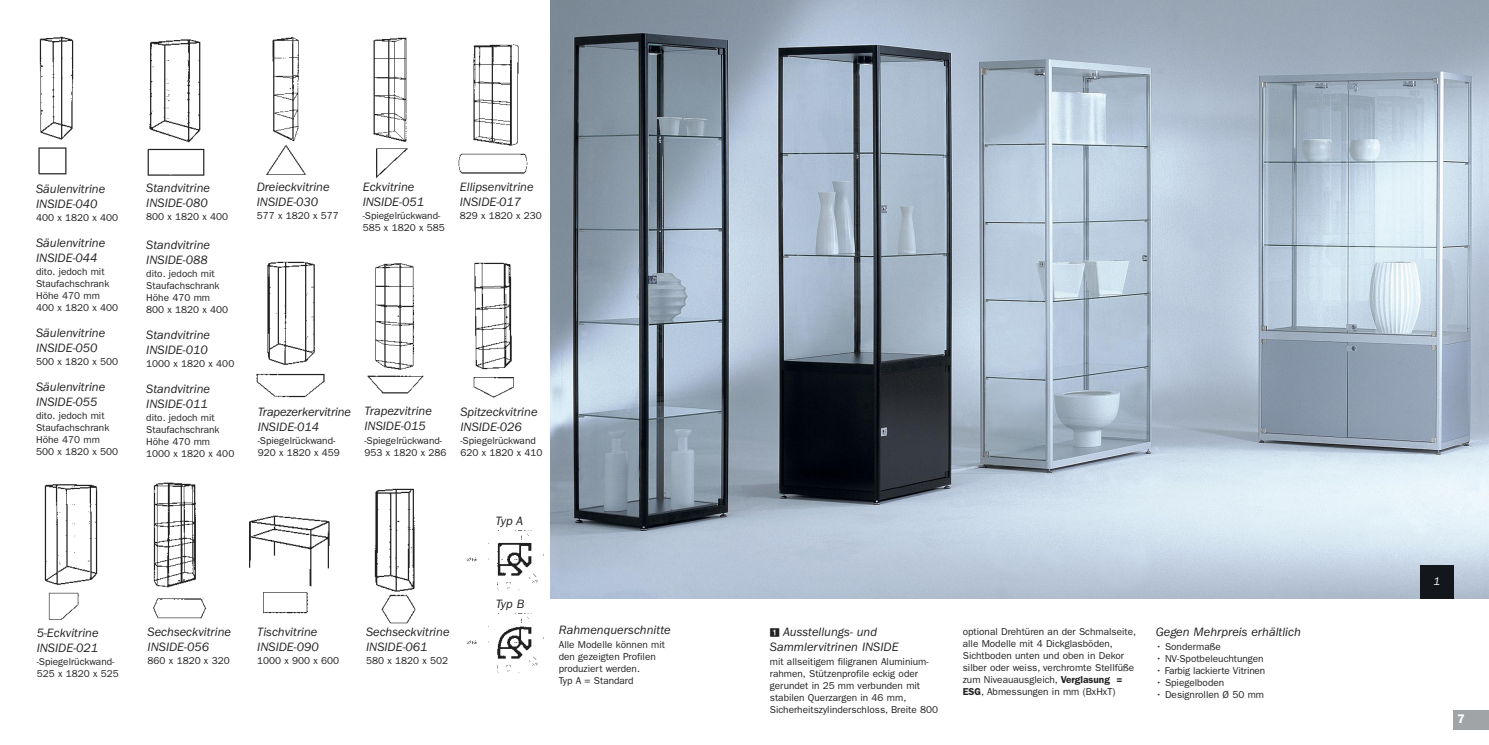
<style>
.page{position:relative;width:1489px;height:745px;background:#fff}
.page>*{position:absolute;margin:0;border:0;box-sizing:border-box;transform-origin:0 0}
.t1{font:italic 12.5px/15px "Franklin Gothic LT";color:#202020}
.t2{font:600 12.5px "Franklin Gothic LT";color:#fff}
.t3{font:italic 11.25px "Franklin Gothic LT";color:#fff}
.t4{font:10px/12px "Franklin Gothic LT";color:#202020}
.s1{font-family:"Bundesbahn Pi One";font-style:normal;font-size:10px}
.s2{font-weight:600}
</style>
<div class="page">
<div style="left:1453px;top:709px;width:35px;height:20px;background:#a0a4a6"></div>
<img style="left:551px;top:0;width:937px;height:598px">
<img style="left:39px;top:36px;width:35px;height:104px">
<img style="left:38px;top:147px;width:29px;height:28px">
<img style="left:149px;top:39px;width:52px;height:104px">
<img style="left:147px;top:148px;width:58px;height:28px">
<img style="left:272px;top:37px;width:27px;height:105px">
<img style="left:266px;top:144px;width:40px;height:31px">
<img style="left:373px;top:37px;width:34px;height:105px">
<img style="left:376px;top:148px;width:32px;height:30px">
<img style="left:473px;top:44px;width:46px;height:102px">
<img style="left:458px;top:153px;width:70px;height:21px">
<img style="left:474px;top:262px;width:38px;height:107px">
<img style="left:473px;top:369px;width:41px;height:29px">
<img style="left:374px;top:488px;width:41px;height:104px">
<img style="left:381px;top:594px;width:35px;height:30px">
<img style="left:267px;top:261px;width:48px;height:104px">
<img style="left:256px;top:373px;width:69px;height:25px">
<img style="left:368px;top:263px;width:56px;height:131px">
<div style="left:1420px;top:565px;width:33px;height:33px;background:#13171c"></div>
<img style="left:466px;top:530px;width:78px;height:60px">
<img style="left:466px;top:613px;width:78px;height:60px">
<img style="left:153px;top:482px;width:43px;height:105px">
<img style="left:153px;top:598px;width:53px;height:21px">
<img style="left:44px;top:484px;width:54px;height:100px">
<img style="left:48px;top:592px;width:31px;height:28px">
<img style="left:249px;top:515px;width:81px;height:69px">
<img style="left:263px;top:584px;width:49px;height:30px">
<p class="t1" style="left:36px;top:182px;width:71px">Säulenvitrine<br>INSIDE-040</p>
<p class="t4" style="left:36px;top:212px;width:84px">400 x 1820 x 400</p>
<p class="t1" style="left:36px;top:236px;width:71px">Säulenvitrine<br>INSIDE-044</p>
<p class="t4" style="left:36px;top:266px;width:84px">dito. jedoch mit<br>Staufachschrank<br>Höhe 470 mm<br>400 x 1820 x 400</p>
<p class="t1" style="left:36px;top:326px;width:71px">Säulenvitrine<br>INSIDE-050</p>
<p class="t4" style="left:36px;top:356px;width:84px">500 x 1820 x 500</p>
<p class="t1" style="left:36px;top:380px;width:71px">Säulenvitrine<br>INSIDE-055</p>
<p class="t4" style="left:36px;top:410px;width:84px">dito. jedoch mit<br>Staufachschrank<br>Höhe 470 mm<br>500 x 1820 x 500</p>
<p class="t1" style="left:146px;top:181px;width:65px">Standvitrine<br>INSIDE-080</p>
<p class="t4" style="left:146px;top:211px;width:84px">800 x 1820 x 400</p>
<p class="t1" style="left:146px;top:238px;width:65px">Standvitrine<br>INSIDE-088</p>
<p class="t4" style="left:146px;top:268px;width:84px">dito. jedoch mit<br>Staufachschrank<br>Höhe 470 mm<br>800 x 1820 x 400</p>
<p class="t1" style="left:146px;top:328px;width:65px">Standvitrine<br>INSIDE-010</p>
<p class="t4" style="left:146px;top:358px;width:90px">1000 x 1820 x 400</p>
<p class="t1" style="left:146px;top:382px;width:65px">Standvitrine<br>INSIDE-011</p>
<p class="t4" style="left:146px;top:412px;width:90px">dito. jedoch mit<br>Staufachschrank<br>Höhe 470 mm<br>1000 x 1820 x 400</p>
<p class="t1" style="left:257px;top:180px;width:74px">Dreieckvitrine<br>INSIDE-030</p>
<p class="t4" style="left:257px;top:210px;width:84px">577 x 1820 x 577</p>
<p class="t1" style="left:362px;top:180px;width:63px">Eckvitrine<br>INSIDE-051</p>
<p class="t4" style="left:362px;top:210px;width:84px">-Spiegelrückwand-<br>585 x 1820 x 585</p>
<p class="t1" style="left:460px;top:180px;width:75px">Ellipsenvitrine<br>INSIDE-017</p>
<p class="t4" style="left:460px;top:210px;width:84px">829 x 1820 x 230</p>
<p class="t1" style="left:258px;top:405px;width:95px">Trapezerkervitrine<br>INSIDE-014</p>
<p class="t4" style="left:258px;top:435px;width:84px">-Spiegelrückwand-<br>920 x 1820 x 459</p>
<p class="t1" style="left:364px;top:404px;width:69px">Trapezvitrine<br>INSIDE-015</p>
<p class="t4" style="left:364px;top:435px;width:84px">-Spiegelrückwand-<br>953 x 1820 x 286</p>
<p class="t1" style="left:460px;top:405px;width:79px">Spitzeckvitrine<br>INSIDE-026</p>
<p class="t4" style="left:460px;top:435px;width:84px">-Spiegelrückwand<br>620 x 1820 x 410</p>
<p class="t1" style="left:495px;top:514px;width:29px">Typ A</p>
<p class="t1" style="left:37px;top:626px;width:63px">5-Eckvitrine<br>INSIDE-021</p>
<p class="t4" style="left:37px;top:656px;width:84px">-Spiegelrückwand-<br>525 x 1820 x 525</p>
<p class="t1" style="left:148px;top:625px;width:85px">Sechseckvitrine<br>INSIDE-056</p>
<p class="t4" style="left:148px;top:655px;width:84px">860 x 1820 x 320</p>
<p class="t1" style="left:257px;top:625px;width:63px">Tischvitrine<br>INSIDE-090</p>
<p class="t4" style="left:257px;top:655px;width:84px">1000 x 900 x 600</p>
<p class="t1" style="left:366px;top:625px;width:85px">Sechseckvitrine<br>INSIDE-061</p>
<p class="t4" style="left:366px;top:655px;width:84px">580 x 1820 x 502</p>
<p class="t1" style="left:495px;top:597px;width:30px">Typ B</p>
<p class="t1" style="left:559px;top:623px;width:113px">Rahmen querschnitte</p>
<p class="t4" style="left:559px;top:638px;width:108px">Alle Modelle können mit den gezeigten Profilen produziert werden.<br>Typ A = Standard</p>
<p class="t1" style="left:769px;top:625px;width:130px"><span class="s1">-</span> Ausstellungs- und<br>Sammlervitrinen INSIDE</p>
<p class="t4" style="left:769px;top:655px;width:170px">mit allseitigem filigranen Alu minium - rahmen, Stützenprofile eckig oder gerundet in 25 mm verbunden mit stabilen Querzargen in 46 mm, Sicherheits zylinder schloss, Breite 800</p>
<p class="t4" style="left:962px;top:625px;width:175px">optional Drehtüren an der Schmalseite, alle Modelle mit 4 Dick glasböden, Sichtboden unten und oben in Dekor silber oder weiss, verchromte Stellfüße zum Niveau aus gleich, <span class="s2">Verglasung = ESG</span>, Abmessungen in mm (BxHxT)</p>
<p class="t1" style="left:1155px;top:625px;width:147px">Gegen Mehrpreis erhältlich</p>
<p class="t4" style="left:1155px;top:640px;width:67px">• Sondermaße</p>
<p class="t4" style="left:1155px;top:652px;width:109px">• NV-Spotbeleuchtungen</p>
<p class="t4" style="left:1155px;top:664px;width:111px">• Farbig lackierte Vitrinen</p>
<p class="t4" style="left:1155px;top:676px;width:70px">• Spiegelboden</p>
<p class="t4" style="left:1155px;top:688px;width:110px">• Designrollen Ø 50 mm</p>
<p class="t3" style="left:1433px;top:577px;width:8px">1</p>
<p class="t2" style="left:1456px;top:713px;width:9px">7</p>
</div>
